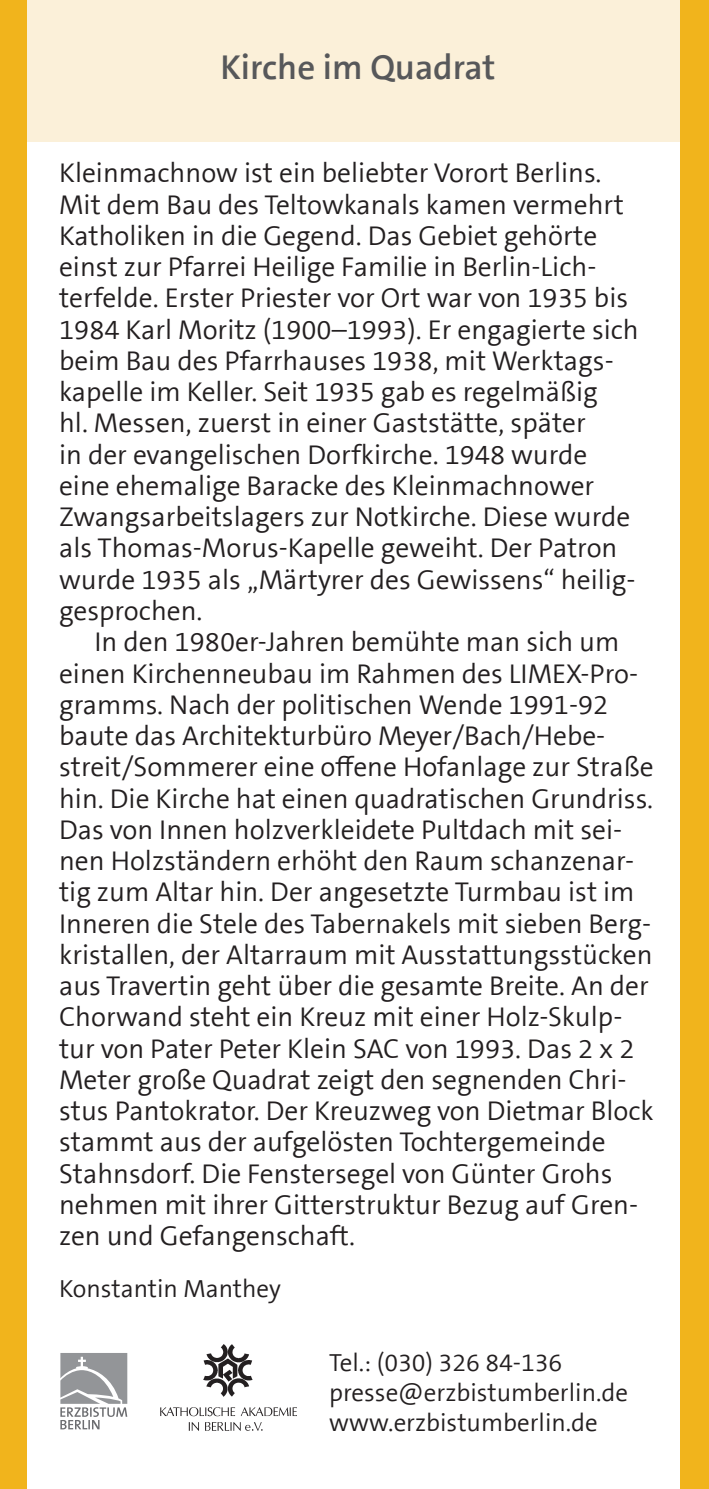
<style>
.page{position:relative;width:709px;height:1489px;background:#fff}
.page>*{position:absolute;margin:0;border:0;box-sizing:border-box;transform-origin:0 0}
.t1{font:700 35px "The Sans Basic";color:#57585a}
.t2{font:27.5px/31.2px "The Sans Basic";color:#231f20}
.t3{font:25px/30px "The Sans Basic";color:#231f20}
</style>
<div class="page">
<div style="left:0;top:0;width:709px;height:142px;background:#fbf0d9"></div>
<div style="left:0;top:0;width:27px;height:1488px;background:#f1b41c"></div>
<div style="left:680px;top:0;width:29px;height:1488px;background:#f1b41c"></div>
<svg style="left:60px;top:1353px;width:67px;height:76px"></svg>
<img style="left:160px;top:1344px;width:137px;height:85px">
<p class="t1" style="left:220px;top:45px;width:276px">Kirche im Quadrat</p>
<p class="t2" style="left:59px;top:158px;width:581px">Kleinmachnow ist ein beliebter Vorort Berlins.<br>Mit dem Bau des Teltowkanals kamen vermehrt Katholiken in die Gegend. Das Gebiet gehörte einst zur Pfarrei Heilige Familie in Berlin-Lich&shy;terfelde. Erster Priester vor Ort war von 1935 bis 1984 Karl Moritz (1900–1993). Er engagierte sich beim Bau des Pfarrhauses 1938, mit Werktags&shy;kapelle im Keller. Seit 1935 gab es regelmäßig<br>hl. Messen, zuerst in einer Gaststätte, später<br>in der evangelischen Dorfkirche. 1948 wurde eine ehemalige Baracke des Kleinmachnower Zwangsarbeitslagers zur Notkirche. Diese wurde als Thomas-Morus-Kapelle geweiht. Der Patron wurde 1935 als „Märtyrer des Gewissens“ heilig&shy;gesprochen.</p>
<p class="t2" style="left:59px;top:626px;width:596px;text-indent:35px">In den 1980er-Jahren bemühte man sich um einen Kirchenneubau im Rahmen des LIMEX-Pro&shy;gramms. Nach der politischen Wende 1991-92 baute das Architekturbüro Meyer/Bach/Hebe&shy;streit/Sommerer eine offene Hofanlage zur Straße hin. Die Kirche hat einen quadratischen Grundriss.<br>Das von Innen holzverkleidete Pultdach mit sei&shy;nen Holzständern erhöht den Raum schanzenar&shy;tig zum Altar hin. Der angesetzte Turmbau ist im Inneren die Stele des Tabernakels mit sieben Berg&shy;kristallen, der Altarraum mit Ausstattungsstücken aus Travertin geht über die gesamte Breite. An der Chorwand steht ein Kreuz mit einer Holz-Skulp&shy;tur von Pater Peter Klein SAC von 1993. Das 2 x 2<br>Meter große Quadrat zeigt den segnenden Chri&shy;stus Pantokrator. Der Kreuzweg von Dietmar Block stammt aus der aufgelösten Tochtergemeinde Stahnsdorf. Die Fenstersegel von Günter Grohs nehmen mit ihrer Gitterstruktur Bezug auf Gren&shy;zen und Gefangenschaft.</p>
<p class="t3" style="left:59px;top:1273px;width:223px">Konstantin Manthey</p>
<p class="t3" style="left:329px;top:1347px;width:300px">Tel.: (030) 326 84-136 presse@erzbistumberlin.de www.erzbistumberlin.de</p>
</div>
